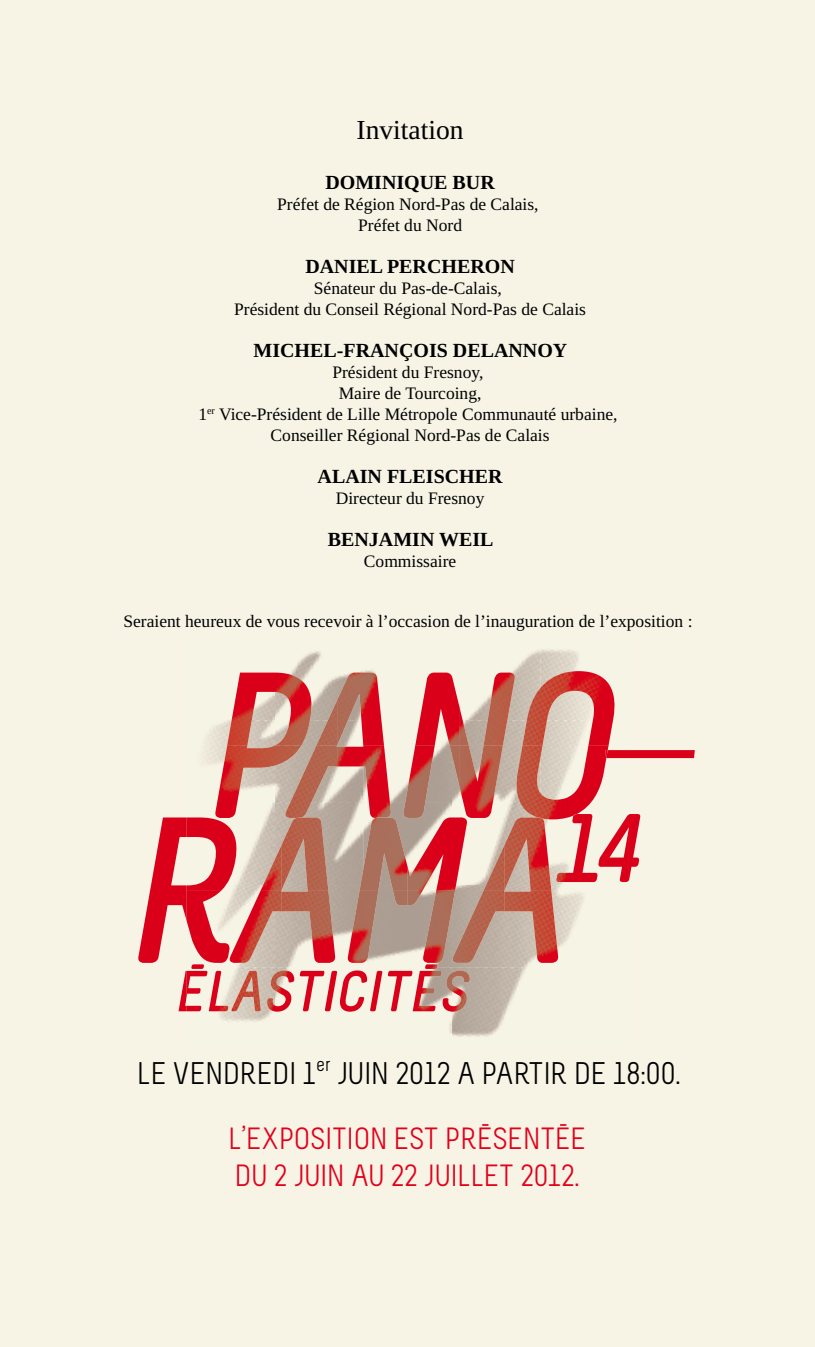
<style>
.page{position:relative;width:815px;height:1347px;background:#fff}
.page>*{position:absolute;margin:0;border:0;box-sizing:border-box;transform-origin:0 0}
.t1{font:31.25px "Melbourne";color:#000}
.t2{font:30.75px/36.8px "Melbourne";color:#e2001a}
.t3{font:27.5px "Liberation Serif";color:#000}
.t4{font:700 20px "Liberation Serif";color:#000}
.t5{font:17.5px/21px "Liberation Serif";color:#000;text-align:center}
</style>
<div class="page">
<div style="left:0;top:0;width:815px;height:1346px;background:#f7f4e6"></div>
<svg style="left:629px;top:814px;width:12px;height:66px"></svg>
<svg style="left:629px;top:750px;width:66px;height:8px"></svg>
<img style="left:204px;top:649px;width:425px;height:153px">
<img style="left:240px;top:802px;width:274px;height:83px">
<img style="left:551px;top:819px;width:15px;height:66px">
<img style="left:187px;top:885px;width:397px;height:152px">
<img style="left:227px;top:672px;width:88px;height:73px">
<img style="left:214px;top:745px;width:69px;height:73px">
<img style="left:316px;top:700px;width:21px;height:45px">
<img style="left:337px;top:672px;width:47px;height:73px">
<img style="left:283px;top:745px;width:108px;height:73px">
<img style="left:415px;top:672px;width:101px;height:73px">
<img style="left:402px;top:745px;width:101px;height:73px">
<img style="left:522px;top:671px;width:96px;height:74px">
<img style="left:514px;top:745px;width:95px;height:74px">
<img style="left:204px;top:817px;width:36px;height:73px">
<img style="left:204px;top:890px;width:23px;height:72px">
<img style="left:261px;top:844px;width:21px;height:46px">
<img style="left:282px;top:817px;width:46px;height:73px">
<img style="left:227px;top:890px;width:109px;height:72px">
<img style="left:360px;top:817px;width:108px;height:73px">
<img style="left:347px;top:890px;width:103px;height:72px">
<img style="left:484px;top:844px;width:21px;height:46px">
<img style="left:505px;top:817px;width:46px;height:73px">
<img style="left:450px;top:890px;width:109px;height:72px">
<img style="left:204px;top:970px;width:25px;height:41px">
<img style="left:231px;top:970px;width:30px;height:41px">
<img style="left:266px;top:970px;width:28px;height:41px">
<img style="left:300px;top:970px;width:37px;height:41px">
<img style="left:339px;top:970px;width:28px;height:41px">
<img style="left:370px;top:970px;width:13px;height:41px">
<img style="left:388px;top:970px;width:82px;height:41px">
<svg style="left:138px;top:817px;width:66px;height:194px"></svg>
<svg style="left:425px;top:964px;width:13px;height:5px"></svg>
<img style="left:556px;top:814px;width:73px;height:68px">
<img style="left:608px;top:750px;width:21px;height:8px">
<svg style="left:605px;top:750px;width:3px;height:8px"></svg>
<h3 class="t3" style="left:357px;top:112px;width:108px">Invitation</h3>
<p class="t4" style="left:325px;top:169px;width:171px">DOMINIQUE BUR</p>
<p class="t5" style="left:277px;top:193px;width:263px">Préfet de Région Nord-Pas de Calais,<br>Préfet du Nord</p>
<p class="t4" style="left:305px;top:253px;width:211px">DANIEL PERCHERON</p>
<p class="t5" style="left:234px;top:277px;width:353px">Sénateur du Pas-de-Calais,<br>Président du Conseil Régional Nord-Pas de Calais</p>
<p class="t4" style="left:254px;top:337px;width:315px">MICHEL-FRANÇOIS DELANNOY</p>
<p class="t5" style="left:198px;top:361px;width:421px">Président du Fresnoy,<br>Maire de Tourcoing,<br>1<sup>er</sup> Vice-Président de Lille Métropole Communauté urbaine, Conseiller Régional Nord-Pas de Calais</p>
<p class="t4" style="left:318px;top:463px;width:187px">ALAIN FLEISCHER</p>
<p class="t5" style="left:336px;top:487px;width:150px">Directeur du Fresnoy</p>
<p class="t4" style="left:328px;top:526px;width:167px">BENJAMIN WEIL</p>
<p class="t5" style="left:364px;top:550px;width:94px">Commissaire</p>
<p class="t5" style="left:123px;top:610px;width:571px">Seraient heureux de vous recevoir à l’occasion de l’inauguration de l’exposition :</p>
<h1 class="t1" style="left:137px;top:1056px;width:545px">LE VENDREDI 1<sup>er</sup> JUIN 2012 A PARTIR DE 18:00.</h1>
<h2 class="t2" style="left:229px;top:1120px;width:359px">L’EXPOSITION EST PRESENTEE<br>DU 2 JUIN AU 22 JUILLET 2012.</h2>
</div>
